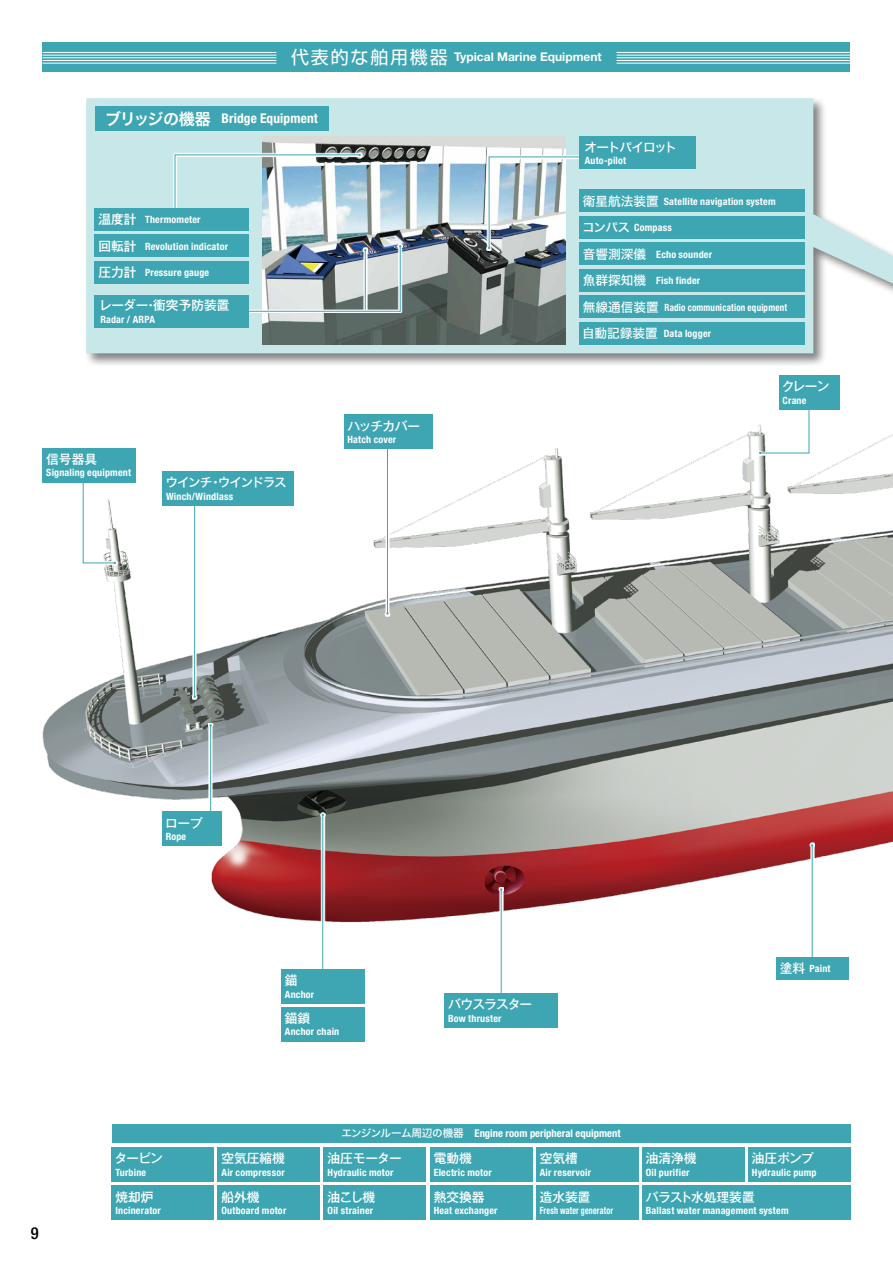
<style>
.page{position:relative;width:893px;height:1263px;background:#fff}
.page>*{position:absolute;margin:0;border:0;box-sizing:border-box;transform-origin:0 0}
.t1{font:500 condensed 16.5px "Helvetica Neue LT Std";color:#000}
.t2{font:700 condensed 13.35px "Helvetica Neue LT Std";letter-spacing:.01em;color:#fff}
.t3{font:500 12.75px "Gothic MB101 Pro";color:#fff}
.t4{font:12.75px "Hira Kaku Std W5";letter-spacing:-.1em;color:#fff}
.t5{font:500 12.75px "Gothic MB101 Pro";letter-spacing:-.02em;color:#fff}
.t6{font:500 12.75px "Gothic MB101 Pro";letter-spacing:-.065em;color:#fff}
.t7{font:700 12px "Helvetica Neue LT Std";color:#fff}
.t8{font:700 condensed 10.65px "Helvetica Neue LT Std";color:#fff}
.t9{font:700 condensed 10.05px "Helvetica Neue LT Std";letter-spacing:.02em;color:#fff}
.t10{font:700 condensed 10.05px "Helvetica Neue LT Std";letter-spacing:.02em;color:#fff;scale:.9 1}
.t11{font:700 condensed 10.05px "Helvetica Neue LT Std";letter-spacing:.02em;color:#fff;scale:.8 1}
.s1{font-family:"Shin Go Pro";font-weight:400;font-size:18px}
.s2{font-family:"Hira Kaku Pro W6";font-weight:400;font-stretch:normal;font-size:16.05px}
.s3{font-family:"Gothic MB101 Pro";font-weight:500;font-stretch:normal;font-size:12.75px}
.s4{font-family:"Hira Kaku Std W5";font-weight:400;font-stretch:normal;font-size:12.75px}
.s5{font-family:"Hira Kaku Std W5";font-weight:400;font-stretch:normal}
</style>
<div class="page">
<img style="left:42px;top:448px;width:851px;height:574px">
<div style="left:43px;top:43px;width:807px;height:29px;background:#3ea6b2"></div>
<hr style="left:617px;top:52px;width:233px;height:1px;background:#fff">
<hr style="left:617px;top:55px;width:233px;height:1px;background:#fff">
<hr style="left:617px;top:57px;width:233px;height:1px;background:#fff">
<hr style="left:617px;top:60px;width:233px;height:1px;background:#fff">
<hr style="left:617px;top:63px;width:233px;height:1px;background:#fff">
<hr style="left:43px;top:52px;width:233px;height:1px;background:#fff">
<hr style="left:43px;top:55px;width:233px;height:1px;background:#fff">
<hr style="left:43px;top:57px;width:233px;height:1px;background:#fff">
<hr style="left:43px;top:60px;width:233px;height:1px;background:#fff">
<hr style="left:43px;top:63px;width:233px;height:1px;background:#fff">
<div style="left:84px;top:96px;width:809px;height:375px;background:#000;opacity:.5"></div>
<svg style="left:86px;top:98px;width:807px;height:255px;fill:#c8e7e9"></svg>
<svg style="left:81px;top:482px;width:37px;height:84px"></svg>
<svg style="left:83px;top:482px;width:33px;height:82px"></svg>
<svg style="left:192px;top:506px;width:6px;height:194px"></svg>
<hr style="left:194px;top:502px;width:1px;height:195px;background:#3ea6b2">
<svg style="left:208px;top:722px;width:5px;height:90px"></svg>
<hr style="left:210px;top:725px;width:1px;height:109px;background:#3ea6b2">
<div style="left:372px;top:437px;width:18px;height:179px;background:#fff"></div>
<svg style="left:373px;top:449px;width:16px;height:166px"></svg>
<div style="left:757px;top:404px;width:54px;height:52px;background:linear-gradient(to right,#fefefe,#fff)"></div>
<svg style="left:759px;top:405px;width:51px;height:49px"></svg>
<svg style="left:320px;top:812px;width:6px;height:157px"></svg>
<hr style="left:322px;top:815px;width:1px;height:158px;background:#3ea6b2">
<svg style="left:498px;top:887px;width:6px;height:106px"></svg>
<hr style="left:501px;top:889px;width:1px;height:108px;background:#3ea6b2">
<svg style="left:809px;top:843px;width:6px;height:114px"></svg>
<hr style="left:812px;top:845px;width:1px;height:115px;background:#3ea6b2">
<div style="left:95px;top:107px;width:234px;height:24px;background:#3ea6b2"></div>
<img style="left:262px;top:136px;width:304px;height:209px">
<svg style="left:486px;top:155px;width:111px;height:96px"></svg>
<svg style="left:488px;top:156px;width:108px;height:93px"></svg>
<div style="left:243px;top:243px;width:160px;height:70px;background:linear-gradient(to bottom,#fafcfc,#edeeed)"></div>
<img style="left:244px;top:245px;width:157px;height:67px">
<svg style="left:173px;top:152px;width:190px;height:75px"></svg>
<svg style="left:174px;top:154px;width:187px;height:72px"></svg>
<div style="left:95px;top:295px;width:154px;height:33px;background:#3ea6b2"></div>
<div style="left:579px;top:136px;width:117px;height:33px;background:#3ea6b2"></div>
<div style="left:579px;top:190px;width:225px;height:22px;background:#3ea6b2"></div>
<div style="left:579px;top:296px;width:225px;height:22px;background:#3ea6b2"></div>
<div style="left:579px;top:269px;width:225px;height:23px;background:#3ea6b2"></div>
<div style="left:579px;top:243px;width:225px;height:22px;background:#3ea6b2"></div>
<div style="left:579px;top:322px;width:225px;height:23px;background:#3ea6b2"></div>
<div style="left:579px;top:216px;width:225px;height:23px;background:#3ea6b2"></div>
<div style="left:95px;top:208px;width:154px;height:23px;background:#3ea6b2"></div>
<div style="left:95px;top:261px;width:154px;height:23px;background:#3ea6b2"></div>
<div style="left:95px;top:234px;width:154px;height:23px;background:#3ea6b2"></div>
<div style="left:776px;top:957px;width:72px;height:23px;background:#3ea6b2"></div>
<div style="left:162px;top:812px;width:59px;height:34px;background:#3ea6b2"></div>
<div style="left:444px;top:993px;width:114px;height:34px;background:#3ea6b2"></div>
<div style="left:281px;top:969px;width:83px;height:34px;background:#3ea6b2"></div>
<div style="left:281px;top:1007px;width:83px;height:34px;background:#3ea6b2"></div>
<div style="left:779px;top:375px;width:60px;height:35px;background:#3ea6b2"></div>
<div style="left:43px;top:448px;width:93px;height:34px;background:#3ea6b2"></div>
<div style="left:162px;top:471px;width:132px;height:35px;background:#3ea6b2"></div>
<div style="left:344px;top:415px;width:89px;height:34px;background:#3ea6b2"></div>
<div style="left:112px;top:1124px;width:738px;height:19px;background:#3ea6b2"></div>
<div style="left:112px;top:1147px;width:102px;height:35px;background:#3ea6b2"></div>
<div style="left:324px;top:1147px;width:102px;height:35px;background:#3ea6b2"></div>
<div style="left:430px;top:1147px;width:102px;height:35px;background:#3ea6b2"></div>
<div style="left:218px;top:1147px;width:102px;height:35px;background:#3ea6b2"></div>
<div style="left:536px;top:1147px;width:102px;height:35px;background:#3ea6b2"></div>
<div style="left:642px;top:1147px;width:102px;height:35px;background:#3ea6b2"></div>
<div style="left:112px;top:1185px;width:102px;height:35px;background:#3ea6b2"></div>
<div style="left:218px;top:1185px;width:102px;height:35px;background:#3ea6b2"></div>
<div style="left:324px;top:1185px;width:102px;height:35px;background:#3ea6b2"></div>
<div style="left:536px;top:1185px;width:102px;height:35px;background:#3ea6b2"></div>
<div style="left:430px;top:1185px;width:102px;height:35px;background:#3ea6b2"></div>
<div style="left:748px;top:1147px;width:102px;height:35px;background:#3ea6b2"></div>
<div style="left:642px;top:1185px;width:208px;height:35px;background:#3ea6b2"></div>
<p class="t7" style="left:291px;top:50px;width:312px"><span class="s1">代表的な舶用機器</span> Typical Marine Equipment</p>
<h2 class="t2" style="left:105px;top:110px;width:214px"><span class="s2">ブリッジの機器</span> Bridge Equipment</h2>
<p class="t9" style="left:98px;top:213px;width:104px"><span class="s3">温度計</span> Thermometer</p>
<p class="t9" style="left:98px;top:240px;width:131px"><span class="s3">回転計</span> Revolution indicator</p>
<p class="t9" style="left:98px;top:267px;width:112px"><span class="s3">圧力計</span> Pressure gauge</p>
<p class="t3" style="left:99px;top:295px;width:132px">レーダー・衝突予防装置</p>
<p class="t9" style="left:100px;top:313px;width:56px">Radar / ARPA</p>
<p class="t3" style="left:46px;top:448px;width:52px">信号器具</p>
<p class="t9" style="left:46px;top:467px;width:86px">Signaling equipment</p>
<p class="t4" style="left:165px;top:473px;width:123px">ウインチ・ウインドラス</p>
<p class="t9" style="left:166px;top:490px;width:69px">Winch/Windlass</p>
<p class="t3" style="left:347px;top:415px;width:74px">ハッチカバー</p>
<p class="t9" style="left:347px;top:434px;width:50px">Hatch cover</p>
<p class="t4" style="left:584px;top:137px;width:94px">オートパイロット</p>
<p class="t9" style="left:585px;top:154px;width:43px">Auto-pilot</p>
<p class="t9" style="left:583px;top:195px;width:194px"><span class="s4">衛星航法装置</span> Satellite navigation system</p>
<p class="t9" style="left:582px;top:222px;width:91px"><span class="s4">コンパス</span> Compass</p>
<p class="t9" style="left:583px;top:248px;width:131px"><span class="s4">音響測深儀</span> Echo sounder</p>
<p class="t9" style="left:583px;top:275px;width:119px"><span class="s4">魚群探知機</span> Fish finder</p>
<p class="t10" style="left:583px;top:301px;width:229px"><span class="s4">無線通信装置</span> Radio communication equipment</p>
<p class="t9" style="left:582px;top:328px;width:130px"><span class="s4">自動記録装置</span> Data logger</p>
<p class="t3" style="left:782px;top:376px;width:49px">クレーン</p>
<p class="t9" style="left:782px;top:394px;width:25px">Crane</p>
<p class="t3" style="left:165px;top:812px;width:39px">ロープ</p>
<p class="t9" style="left:166px;top:831px;width:22px">Rope</p>
<p class="t3" style="left:285px;top:970px;width:14px">錨</p>
<p class="t9" style="left:285px;top:988px;width:31px">Anchor</p>
<p class="t3" style="left:285px;top:1007px;width:27px">錨鎖</p>
<p class="t9" style="left:285px;top:1026px;width:56px">Anchor chain</p>
<p class="t6" style="left:448px;top:993px;width:86px">バウスラスター</p>
<p class="t9" style="left:448px;top:1012px;width:55px">Bow thruster</p>
<p class="t9" style="left:780px;top:963px;width:52px"><span class="s3">塗料</span> Paint</p>
<h1 class="t1" style="left:31px;top:1223px;width:9px">9</h1>
<p class="t3" style="left:115px;top:1147px;width:50px">タービン</p>
<p class="t9" style="left:115px;top:1166px;width:32px">Turbine</p>
<p class="t3" style="left:115px;top:1186px;width:40px">焼却炉</p>
<p class="t9" style="left:115px;top:1204px;width:47px">Incinerator</p>
<p class="t3" style="left:221px;top:1147px;width:65px">空気圧縮機</p>
<p class="t9" style="left:221px;top:1166px;width:65px">Air compressor</p>
<p class="t3" style="left:221px;top:1186px;width:40px">船外機</p>
<p class="t9" style="left:221px;top:1204px;width:66px">Outboard motor</p>
<p class="t8" style="left:341px;top:1126px;width:281px"><span class="s5">エンジンルーム周辺の機器　</span>Engine room peripheral equipment</p>
<p class="t3" style="left:328px;top:1147px;width:76px">油圧モーター</p>
<p class="t9" style="left:328px;top:1166px;width:67px">Hydraulic motor</p>
<p class="t3" style="left:328px;top:1186px;width:49px">油こし機</p>
<p class="t9" style="left:328px;top:1204px;width:47px">Oil strainer</p>
<p class="t3" style="left:434px;top:1147px;width:40px">電動機</p>
<p class="t9" style="left:434px;top:1166px;width:60px">Electric motor</p>
<p class="t3" style="left:434px;top:1186px;width:52px">熱交換器</p>
<p class="t9" style="left:434px;top:1204px;width:65px">Heat exchanger</p>
<p class="t3" style="left:540px;top:1147px;width:40px">空気槽</p>
<p class="t9" style="left:540px;top:1166px;width:53px">Air reservoir</p>
<p class="t3" style="left:540px;top:1186px;width:52px">造水装置</p>
<p class="t11" style="left:540px;top:1204px;width:93px">Fresh water generator</p>
<p class="t3" style="left:752px;top:1147px;width:64px">油圧ポンプ</p>
<p class="t9" style="left:752px;top:1166px;width:66px">Hydraulic pump</p>
<p class="t5" style="left:646px;top:1186px;width:110px">バラスト水処理装置</p>
<p class="t9" style="left:646px;top:1204px;width:144px">Ballast water management system</p>
<p class="t3" style="left:646px;top:1147px;width:52px">油清浄機</p>
<p class="t9" style="left:646px;top:1166px;width:45px">Oil purifier</p>
</div>
